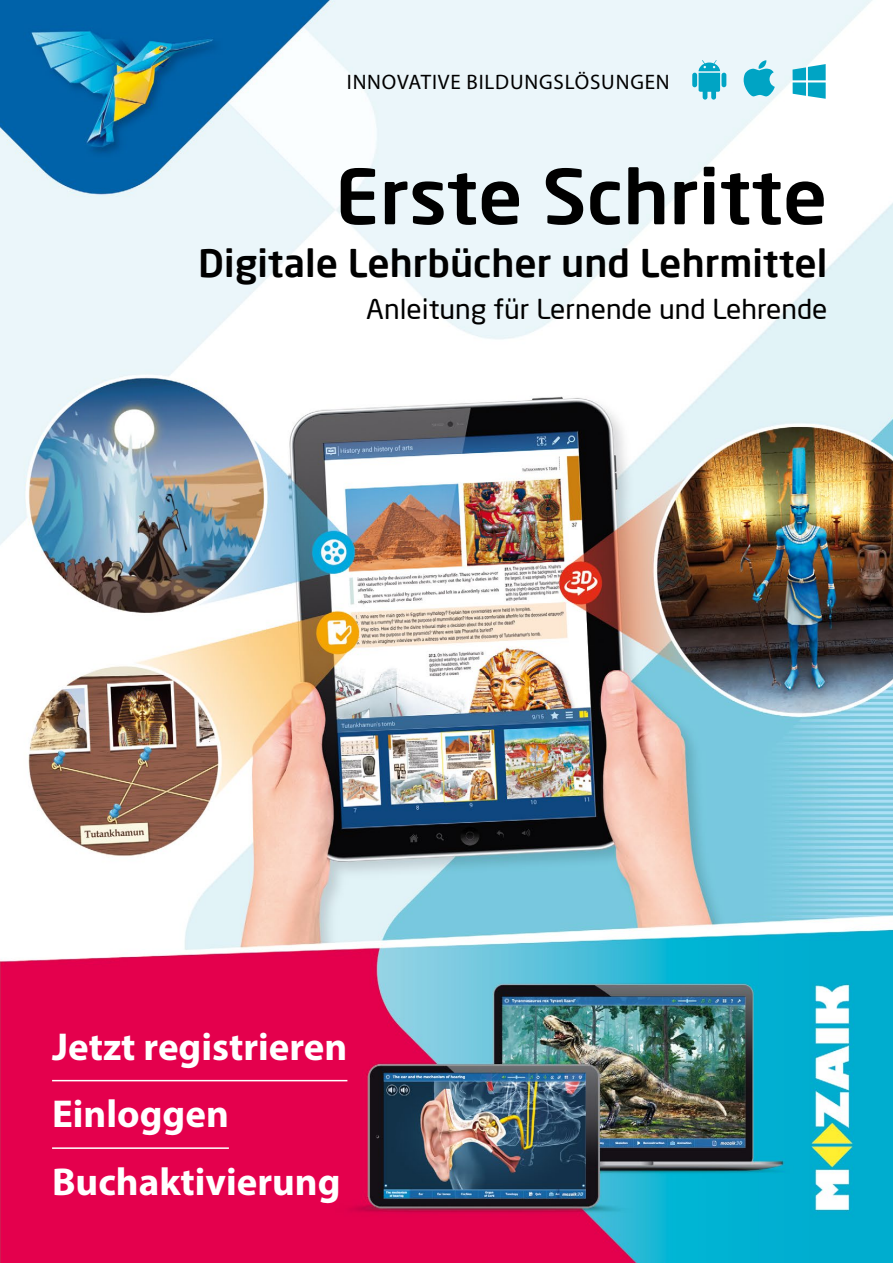
<style>
.page{position:relative;width:893px;height:1263px;background:#fff}
.page>*{position:absolute;margin:0;border:0;box-sizing:border-box;transform-origin:0 0}
.t1{font:500 75px "Neo Sans Pro";color:#000;scale:1.04 1}
.t2{font:700 39px/67.5px "Myriad Pro";color:#fff}
.t3{font:500 37.5px "Neo Sans Pro";color:#000;scale:1.04 1}
.t4{font:27px "Neo Sans Pro";color:#000;scale:1.04 1}
.t5{font:21px "Myriad Pro";letter-spacing:.04em;color:#000}
</style>
<div class="page">
<img style="left:0;top:0;width:893px;height:1263px">
<svg style="left:744px;top:60px;width:31px;height:36px"></svg>
<svg style="left:692px;top:60px;width:34px;height:40px"></svg>
<svg style="left:793px;top:64px;width:33px;height:35px"></svg>
<hr style="left:52px;top:1080px;width:295px;height:1px;background:#fff">
<hr style="left:52px;top:1147px;width:177px;height:2px;background:#fff">
<p class="t5" style="left:347px;top:69px;width:324px">INNOVATIVE BILDUNGSLÖSUNGEN</p>
<h1 class="t1" style="left:335px;top:149px;width:475px">Erste Schritte</h1>
<p class="t3" style="left:198px;top:239px;width:607px">Digitale Lehrbücher und Lehrmittel</p>
<p class="t4" style="left:366px;top:292px;width:445px">Anleitung für Lernende und Lehrende</p>
<p class="t2" style="left:52px;top:1011px;width:297px">Jetzt registrieren<br>Einloggen<br>Buchaktivierung</p>
</div>
